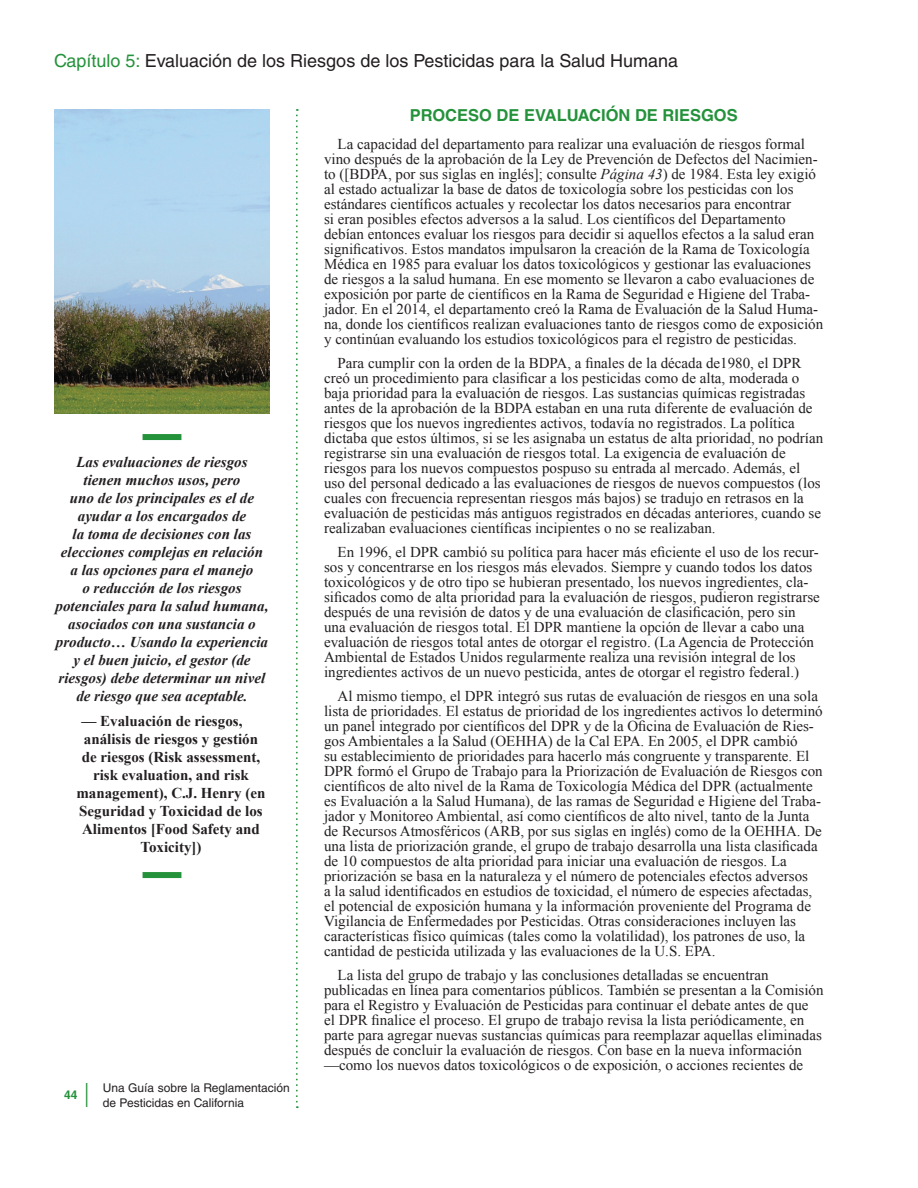
<style>
.page{position:relative;width:918px;height:1188px;background:#fff}
.page>*{position:absolute;margin:0;border:0;box-sizing:border-box;transform-origin:0 0}
.t1{font:18px "Helvetica LT Std";color:#231f20}
.t2{font:700 16.5px "Helvetica LT Std";color:#24923b}
.t3{font:15px/15px "Times New Roman";color:#231f20}
.t4{font:italic 700 15px/18px "Times New Roman";color:#231f20;text-align:center}
.t5{font:700 15px/18px "Times New Roman";color:#231f20}
.t6{font:12px/15px "Helvetica LT Std";color:#231f20}
.s1{color:#24923b}
.s2{font-style:italic}
</style>
<div class="page">
<div style="left:143px;top:872px;width:38px;height:6px;background:#24923b"></div>
<div style="left:143px;top:434px;width:38px;height:6px;background:#24923b"></div>
<svg style="left:296px;top:109px;width:2px;height:999px"></svg>
<img style="left:54px;top:109px;width:216px;height:305px">
<p class="t1" style="left:54px;top:50px;width:626px"><span class="s1">Capítulo 5:</span> Evaluación de los Riesgos de los Pesticidas para la Salud Humana</p>
<p class="t4" style="left:56px;top:453px;width:214px">Las evaluaciones de riesgos tienen muchos usos, pero<br>uno de los principales es el de ayudar a los encargados de<br>la toma de decisiones con las elecciones complejas en relación a las opciones para el manejo<br>o reducción de los riesgos potenciales para la salud humana, asociados con una sustancia o producto… Usando la experiencia y el buen juicio, el gestor (de</p>
<p class="t4" style="left:59px;top:669px;width:208px">riesgos) debe determinar un nivel de riesgo que sea aceptable.</p>
<p class="t5" style="left:82px;top:711px;width:180px">— Evaluación de riesgos, análisis de riesgos y gestión de riesgos (Risk assessment,</p>
<p class="t5" style="left:76px;top:765px;width:191px;text-align:center">risk evaluation, and risk management), C.J. Henry (en<br>Seguridad y Toxicidad de los</p>
<p class="t5" style="left:82px;top:819px;width:179px">Alimentos [Food Safety and</p>
<p class="t5" style="left:140px;top:837px;width:63px">Toxicity])</p>
<p class="t6" style="left:64px;top:1080px;width:227px;text-indent:39px">Una Guía sobre la Reglamentación<br><sup>44</sup> <sup>|</sup> de Pesticidas en California</p>
<h3 class="t2" style="left:410px;top:105px;width:329px">PROCESO DE EVALUACIÓN DE RIESGOS</h3>
<p class="t3" style="left:324px;top:137px;width:501px;text-indent:14px">La capacidad del departamento para realizar una evaluación de riesgos formal vino después de la aprobación de la Ley de Prevención de Defectos del Nacimien&shy;to ([BDPA, por sus siglas en inglés]; consulte <span class="s2">Página 43</span>) de 1984. Esta ley exigió al estado actualizar la base de datos de toxicología sobre los pesticidas con los estándares científicos actuales y recolectar los datos necesarios para encontrar<br>si eran posibles efectos adversos a la salud. Los científicos del Departamento debían entonces evaluar los riesgos para decidir si aquellos efectos a la salud eran significativos. Estos mandatos impulsaron la creación de la Rama de Toxicología Médica en 1985 para evaluar los datos toxicológicos y gestionar las evaluaciones de riesgos a la salud humana. En ese momento se llevaron a cabo evaluaciones de exposición por parte de científicos en la Rama de Seguridad e Higiene del Traba&shy;jador. En el 2014, el departamento creó la Rama de Evaluación de la Salud Huma&shy;na, donde los científicos realizan evaluaciones tanto de riesgos como de exposición y continúan evaluando los estudios toxicológicos para el registro de pesticidas.</p>
<p class="t3" style="left:324px;top:356px;width:501px;text-indent:14px">Para cumplir con la orden de la BDPA, a finales de la década de1980, el DPR creó un procedimiento para clasificar a los pesticidas como de alta, moderada o baja prioridad para la evaluación de riesgos. Las sustancias químicas registradas antes de la aprobación de la BDPA estaban en una ruta diferente de evaluación de riesgos que los nuevos ingredientes activos, todavía no registrados. La política dictaba que estos últimos, si se les asignaba un estatus de alta prioridad, no podrían registrarse sin una evaluación de riesgos total. La exigencia de evaluación de riesgos para los nuevos compuestos pospuso su entrada al mercado. Además, el uso del personal dedicado a las evaluaciones de riesgos de nuevos compuestos (los cuales con frecuencia representan riesgos más bajos) se tradujo en retrasos en la evaluación de pesticidas más antiguos registrados en décadas anteriores, cuando se realizaban evaluaciones científicas incipientes o no se realizaban.</p>
<p class="t3" style="left:324px;top:545px;width:497px;text-indent:14px">En 1996, el DPR cambió su política para hacer más eficiente el uso de los recur&shy;sos y concentrarse en los riesgos más elevados. Siempre y cuando todos los datos toxicológicos y de otro tipo se hubieran presentado, los nuevos ingredientes, cla&shy;sificados como de alta prioridad para la evaluación de riesgos, pudieron registrarse después de una revisión de datos y de una evaluación de clasificación, pero sin una evaluación de riesgos total. El DPR mantiene la opción de llevar a cabo una evaluación de riesgos total antes de otorgar el registro. (La Agencia de Protección Ambiental de Estados Unidos regularmente realiza una revisión integral de los ingredientes activos de un nuevo pesticida, antes de otorgar el registro federal.)</p>
<p class="t3" style="left:324px;top:689px;width:500px;text-indent:14px">Al mismo tiempo, el DPR integró sus rutas de evaluación de riesgos en una sola lista de prioridades. El estatus de prioridad de los ingredientes activos lo determinó un panel integrado por científicos del DPR y de la Oficina de Evaluación de Ries&shy;gos Ambientales a la Salud (OEHHA) de la Cal EPA. En 2005, el DPR cambió<br>su establecimiento de prioridades para hacerlo más congruente y transparente. El DPR formó el Grupo de Trabajo para la Priorización de Evaluación de Riesgos con científicos de alto nivel de la Rama de Toxicología Médica del DPR (actualmente es Evaluación a la Salud Humana), de las ramas de Seguridad e Higiene del Traba&shy;jador y Monitoreo Ambiental, así como científicos de alto nivel, tanto de la Junta de Recursos Atmosféricos (ARB, por sus siglas en inglés) como de la OEHHA. De una lista de priorización grande, el grupo de trabajo desarrolla una lista clasificada de 10 compuestos de alta prioridad para iniciar una evaluación de riesgos. La priorización se basa en la naturaleza y el número de potenciales efectos adversos<br>a la salud identificados en estudios de toxicidad, el número de especies afectadas, el potencial de exposición humana y la información proveniente del Programa de Vigilancia de Enfermedades por Pesticidas. Otras consideraciones incluyen las características físico químicas (tales como la volatilidad), los patrones de uso, la cantidad de pesticida utilizada y las evaluaciones de la U.S. EPA.</p>
<p class="t3" style="left:324px;top:968px;width:501px;text-indent:14px">La lista del grupo de trabajo y las conclusiones detalladas se encuentran publicadas en línea para comentarios públicos. También se presentan a la Comisión para el Registro y Evaluación de Pesticidas para continuar el debate antes de que<br>el DPR finalice el proceso. El grupo de trabajo revisa la lista periódicamente, en parte para agregar nuevas sustancias químicas para reemplazar aquellas eliminadas después de concluir la evaluación de riesgos. Con base en la nueva información —como los nuevos datos toxicológicos o de exposición, o acciones recientes de</p>
</div>
